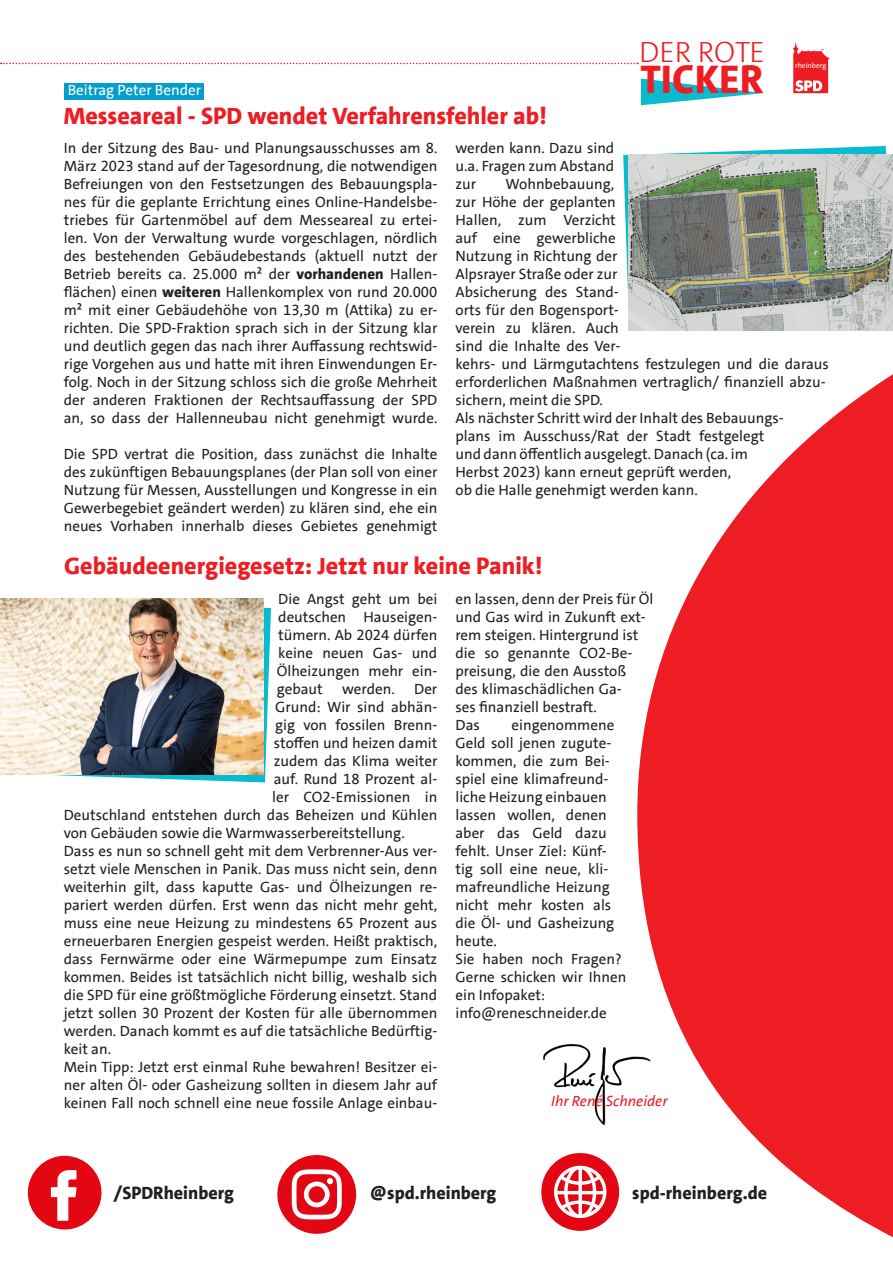
<style>
.page{position:relative;width:893px;height:1263px;background:#fff}
.page>*{position:absolute;margin:0;border:0;box-sizing:border-box;transform-origin:0 0}
.t1{font:800 40.65px "SPD The Sans Versal";color:#ee1d23}
.t2{font:300 29.7px "SPD The Sans Versal";color:#ee1d23}
.t3{font:800 24px "SPD The Sans";color:#ee1d23}
.t4{font:800 18px "SPD The Sans";color:#231f20}
.t5{font:15px/18px "SPD The Sans";color:#231f20;text-align:justify}
.t6{font:15px "SPD The Sans";color:#fff}
.t7{font:italic 15px "SPD The Sans";color:#ee1d23}
.t8{font:7.5px "SPD The Sans";color:#fff}
.s1{font-weight:800}
</style>
<div class="page">
<svg style="left:793px;top:42px;width:36px;height:51px"></svg>
<svg style="left:641px;top:79px;width:122px;height:26px"></svg>
<svg style="left:1px;top:63px;width:637px;height:1px"></svg>
<svg style="left:619px;top:330px;width:274px;height:907px;fill:#ee1d23"></svg>
<svg style="left:623px;top:146px;width:263px;height:184px"></svg>
<img style="left:629px;top:154px;width:264px;height:176px">
<svg style="left:2px;top:599px;width:269px;height:183px"></svg>
<img style="left:0;top:598px;width:263px;height:176px">
<svg style="left:28px;top:1156px;width:73px;height:73px"></svg>
<svg style="left:277px;top:1155px;width:79px;height:79px"></svg>
<svg style="left:541px;top:1153px;width:78px;height:78px"></svg>
<img style="left:543px;top:1036px;width:112px;height:92px">
<div style="left:64px;top:83px;width:139px;height:16px;background:#039ecb"></div>
<p class="t6" style="left:68px;top:81px;width:135px">Beitrag Peter Bender</p>
<h3 class="t3" style="left:64px;top:100px;width:485px">Messeareal - SPD wendet Verfahrensfehler ab!</h3>
<h2 class="t2" style="left:639px;top:33px;width:127px">DER ROTE</h2>
<h1 class="t1" style="left:640px;top:53px;width:125px">TICKER</h1>
<p class="t8" style="left:795px;top:60px;width:33px">rheinberg</p>
<p class="t5" style="left:64px;top:139px;width:375px">In der Sitzung des Bau- und Planungsausschusses am 8.<br>März 2023 stand auf der Tagesordnung, die notwendigen Befreiungen von den Festsetzungen des Bebauungspla&shy;nes für die geplante Errichtung eines Online-Handelsbe&shy;triebes für Gartenmöbel auf dem Messeareal zu ertei&shy;len. Von der Verwaltung wurde vorgeschlagen, nördlich des bestehenden Gebäudebestands (aktuell nutzt der Betrieb bereits ca. 25.000 m² der <span class="s1">vorhandenen</span> Hallen&shy;flächen) einen <span class="s1">weiteren</span> Hallenkomplex von rund 20.000 m² mit einer Gebäudehöhe von 13,30 m (Attika) zu er&shy;richten. Die SPD-Fraktion sprach sich in der Sitzung klar und deutlich gegen das nach ihrer Auffassung rechtswid&shy;rige Vorgehen aus und hatte mit ihren Einwendungen Er&shy;folg. Noch in der Sitzung schloss sich die große Mehrheit der anderen Fraktionen der Rechtsauffassung der SPD an, so dass der Hallenneubau nicht genehmigt wurde.</p>
<p class="t5" style="left:64px;top:445px;width:375px">Die SPD vertrat die Position, dass zunächst die Inhalte des zukünftigen Bebauungsplanes (der Plan soll von einer Nutzung für Messen, Ausstellungen und Kongresse in ein Gewerbegebiet geändert werden) zu klären sind, ehe ein neues Vorhaben innerhalb dieses Gebietes genehmigt</p>
<p class="t5" style="left:455px;top:139px;width:160px">werden kann. Dazu sind u.a. Fragen zum Abstand zur</p>
<p class="t5" style="left:455px;top:175px;width:375px;text-align:left;text-indent:50px">Wohnbebauung,<br>zur Höhe der geplanten<br>Hallen, zum Verzicht<br>auf eine gewerbliche<br>Nutzung in Richtung der<br>Alpsrayer Straße oder zur<br>Absicherung des Stand-<br>orts für den Bogensport-<br>verein zu klären. Auch<br>sind die Inhalte des Ver-<br>kehrs- und Lärmgutachtens festzulegen und die daraus erforderlichen Maßnahmen vertraglich/ finanziell abzu&shy;sichern, meint die SPD.<br>Als nächster Schritt wird der Inhalt des Bebauungs-<br>plans im Ausschuss/Rat der Stadt festgelegt<br>und dann öffentlich ausgelegt. Danach (ca. im<br>Herbst 2023) kann erneut geprüft werden,<br>ob die Halle genehmigt werden kann.</p>
<h3 class="t3" style="left:64px;top:551px;width:480px">Gebäudeenergiegesetz: Jetzt nur keine Panik!</h3>
<p class="t5" style="left:277px;top:590px;width:162px">Die Angst geht um bei deutschen Hauseigen&shy;tümern. Ab 2024 dürfen keine neuen Gas- und Ölheizungen mehr ein&shy;gebaut</p>
<p class="t5" style="left:342px;top:680px;width:54px">werden.</p>
<p class="t5" style="left:414px;top:680px;width:25px">Der</p>
<p class="t5" style="left:275px;top:698px;width:163px">Grund: Wir sind abhän-</p>
<p class="t5" style="left:275px;top:716px;width:163px">gig von fossilen Brenn-</p>
<p class="t5" style="left:274px;top:734px;width:165px">stoffen und heizen damit</p>
<p class="t5" style="left:274px;top:752px;width:165px">zudem das Klima weiter</p>
<p class="t5" style="left:274px;top:770px;width:165px">auf. Rund 18 Prozent al-</p>
<p class="t5" style="left:272px;top:788px;width:167px">ler CO2-Emissionen in</p>
<p class="t5" style="left:64px;top:806px;width:375px">Deutschland entstehen durch das Beheizen und Kühlen</p>
<p class="t5" style="left:64px;top:824px;width:343px">von Gebäuden sowie die Warmwasserbereitstellung.</p>
<p class="t5" style="left:64px;top:842px;width:375px">Dass es nun so schnell geht mit dem Verbrenner-Aus ver-</p>
<p class="t5" style="left:64px;top:860px;width:375px">setzt viele Menschen in Panik. Das muss nicht sein, denn</p>
<p class="t5" style="left:64px;top:878px;width:375px">weiterhin gilt, dass kaputte Gas- und Ölheizungen re-</p>
<p class="t5" style="left:64px;top:896px;width:375px">pariert werden dürfen. Erst wenn das nicht mehr geht,</p>
<p class="t5" style="left:64px;top:914px;width:375px">muss eine neue Heizung zu mindestens 65 Prozent aus</p>
<p class="t5" style="left:64px;top:932px;width:375px">erneuerbaren Energien gespeist werden. Heißt praktisch,</p>
<p class="t5" style="left:64px;top:950px;width:375px">dass Fernwärme oder eine Wärmepumpe zum Einsatz</p>
<p class="t5" style="left:64px;top:968px;width:375px">kommen. Beides ist tatsächlich nicht billig, weshalb sich</p>
<p class="t5" style="left:64px;top:986px;width:375px">die SPD für eine größtmögliche Förderung einsetzt. Stand</p>
<p class="t5" style="left:64px;top:1004px;width:375px">jetzt sollen 30 Prozent der Kosten für alle übernommen</p>
<p class="t5" style="left:64px;top:1022px;width:375px">werden. Danach kommt es auf die tatsächliche Bedürftig-</p>
<p class="t5" style="left:64px;top:1040px;width:49px">keit an.</p>
<p class="t5" style="left:64px;top:1058px;width:375px">Mein Tipp: Jetzt erst einmal Ruhe bewahren! Besitzer ei-</p>
<p class="t5" style="left:64px;top:1076px;width:375px">ner alten Öl- oder Gasheizung sollten in diesem Jahr auf</p>
<p class="t5" style="left:64px;top:1094px;width:375px">keinen Fall noch schnell eine neue fossile Anlage einbau-</p>
<p class="t5" style="left:455px;top:590px;width:199px;text-align:left">en lassen, denn der Preis für Öl und Gas wird in Zukunft ext&shy;rem steigen. Hintergrund ist die so genannte CO2-Be&shy;preisung, die den Ausstoß<br>des klimaschädlichen Ga-<br>ses finanziell bestraft.<br>Das</p>
<p class="t5" style="left:455px;top:716px;width:172px;text-align:left;text-indent:56px">eingenommene<br>Geld soll jenen zugute&shy;kommen, die zum Bei&shy;spiel eine klimafreund&shy;liche Heizung einbauen lassen wollen, denen aber das Geld dazu fehlt. Unser Ziel: Künf&shy;tig soll eine neue, kli&shy;mafreundliche Heizung nicht mehr kosten als die Öl- und Gasheizung heute.<br>Sie haben noch Fragen?<br>Gerne schicken wir Ihnen ein Infopaket: info@reneschneider.de</p>
<p class="t7" style="left:551px;top:1091px;width:118px">Ihr René Schneider</p>
<p class="t4" style="left:114px;top:1181px;width:122px">/SPDRheinberg</p>
<p class="t4" style="left:370px;top:1181px;width:128px">@spd.rheinberg</p>
<p class="t4" style="left:632px;top:1181px;width:136px">spd-rheinberg.de</p>
</div>
